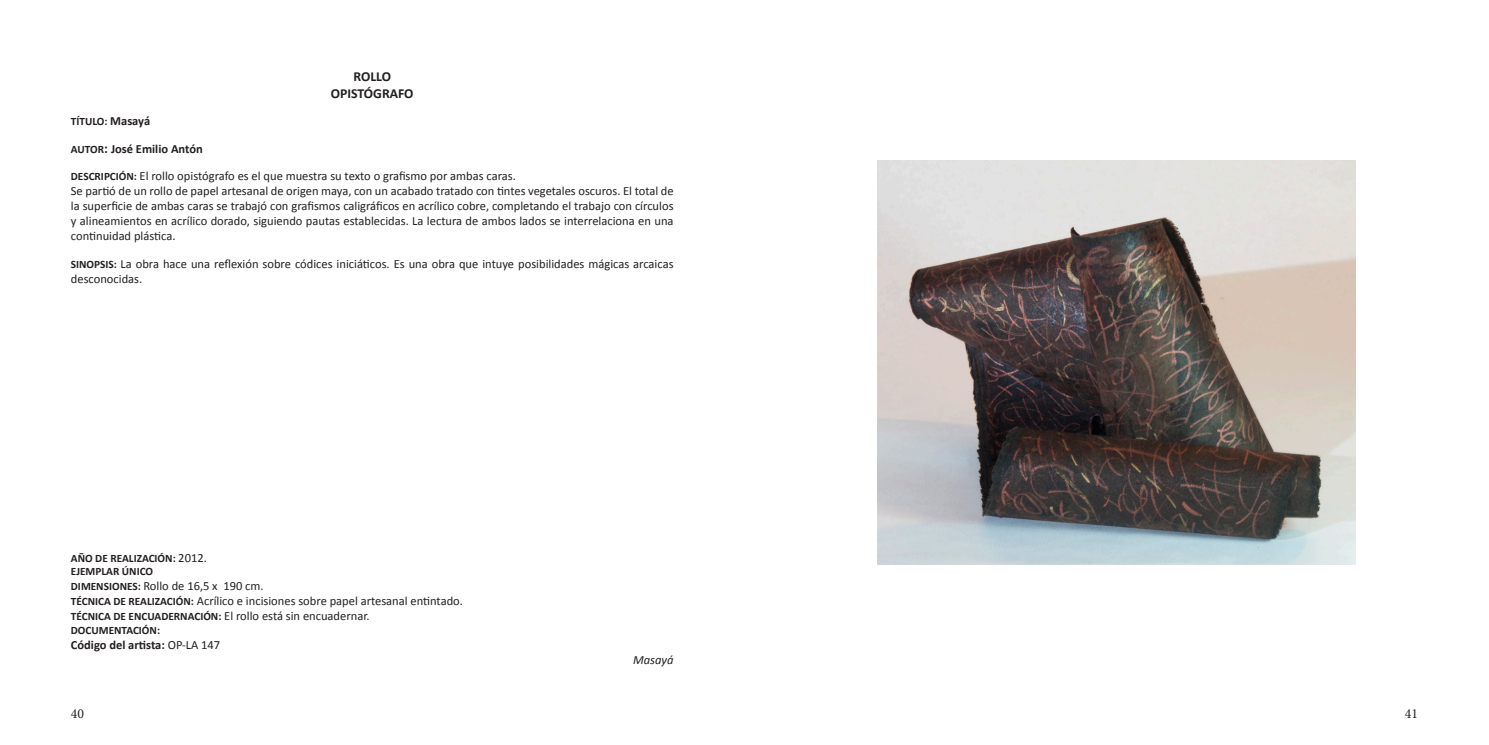
<style>
.page{position:relative;width:1489px;height:745px;background:#fff}
.page>*{position:absolute;margin:0;border:0;box-sizing:border-box;transform-origin:0 0}
.t1{font:700 13.75px "Calibri";color:#231f20}
.t2{font:13.75px "Minion Pro";color:#231f20}
.t3{font:12.5px/15px "Calibri";color:#231f20;text-align:justify}
.t4{font:700 12.5px "Calibri";color:#231f20}
.t5{font:italic 12.5px "Calibri";color:#231f20}
.t6{font:700 11.25px "Calibri";color:#231f20}
.s1{font-size:12.5px}
.s2{font-size:11.25px}
.s3{font-size:13.75px}
.s4{font-weight:700;font-size:11.25px}
.s5{font-weight:400;font-size:12.5px}
.s6{font-weight:400}
</style>
<div class="page">
<img style="left:877px;top:161px;width:478px;height:403px">
<p class="t1" style="left:353px;top:68px;width:39px">ROLLO</p>
<p class="t1" style="left:331px;top:84px;width:84px">OPISTÓGRAFO</p>
<p class="t6" style="left:71px;top:114px;width:81px">TÍTULO: <span class="s1">Masayá</span></p>
<p class="t4" style="left:71px;top:141px;width:133px"><span class="s2">AUTOR</span><span class="s3">:</span> José Emilio Antón</p>
<p class="t3" style="left:71px;top:169px;width:446px"><span class="s4">DESCRIPCIÓN:</span> El rollo opistógrafo es el que muestra su texto o grafismo por ambas caras.</p>
<p class="t3" style="left:71px;top:184px;width:604px">Se partió de un rollo de papel artesanal de origen maya, con un acabado tratado con tintes vegetales oscuros. El total de la superficie de ambas caras se trabajó con grafismos caligráficos en acrílico cobre, completando el trabajo con círculos y alineamientos en acrílico dorado, siguiendo pautas establecidas. La lectura de ambos lados se interrelaciona en una continuidad plástica.</p>
<p class="t3" style="left:71px;top:256px;width:604px"><span class="s4">SINOPSIS:</span> La obra hace una reflexión sobre códices iniciáticos. Es una obra que intuye posibilidades mágicas arcaicas desconocidas.</p>
<p class="t6" style="left:71px;top:550px;width:137px">AÑO DE REALIZACIÓN: <span class="s5">2012.</span></p>
<p class="t6" style="left:71px;top:564px;width:84px">EJEMPLAR ÚNICO</p>
<p class="t3" style="left:71px;top:578px;width:194px"><span class="s4">DIMENSIONES:</span> Rollo de 16,5 x 190 cm.</p>
<p class="t3" style="left:71px;top:593px;width:393px"><span class="s4">TÉCNICA DE REALIZACIÓN:</span> Acrílico e incisiones sobre papel artesanal entintado.</p>
<p class="t3" style="left:71px;top:608px;width:300px"><span class="s4">TÉCNICA DE ENCUADERNACIÓN:</span> El rollo está sin encuadernar.</p>
<p class="t6" style="left:71px;top:622px;width:91px">DOCUMENTACIÓN:</p>
<p class="t4" style="left:71px;top:636px;width:151px">Código del artista: <span class="s6">OP-LA 147</span></p>
<p class="t5" style="left:633px;top:651px;width:42px">Masayá</p>
<p class="t2" style="left:71px;top:704px;width:15px">40</p>
<p class="t2" style="left:1404px;top:704px;width:15px">41</p>
</div>
